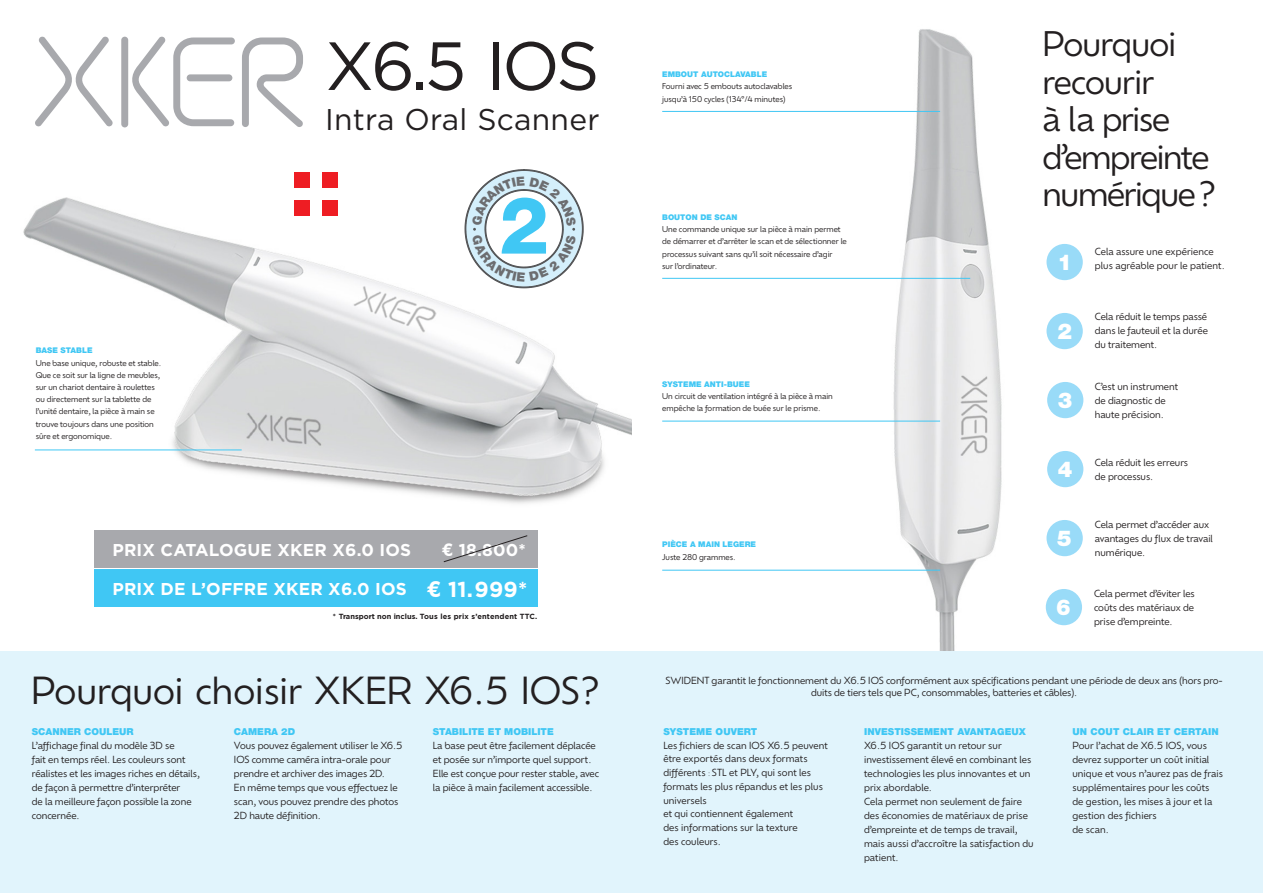
<style>
.page{position:relative;width:1263px;height:893px;background:#fff}
.page>*{position:absolute;margin:0;border:0;box-sizing:border-box;transform-origin:0 0}
.t1{font:800 79.35px "Helvetica Neue LT Std";color:#40c7f4}
.t2{font:68.03px "Gotham";color:#231f20}
.t3{font:36.53px "Ofelia Display";color:#231f20}
.t4{font:33.15px/37.4px "Ofelia Display";letter-spacing:-.04em;color:#231f20}
.t5{font:29.92px "Gotham";letter-spacing:.01em;color:#231f20}
.t6{font:900 21.83px "Helvetica Neue LT Std";color:#fff}
.t7{font:700 17.17px "Gotham";letter-spacing:.01em;color:#fff}
.t8{font:9.6px/14px "Ofelia Display";color:#231f20}
.t9{font:900 9.6px "Helvetica Neue LT Std";letter-spacing:.01em;color:#40c7f4}
.t10{font:7.88px/12.2px "Ofelia Display";color:#231f20}
.t11{font:900 7.88px "Helvetica Neue LT Std";color:#40c7f4}
.t12{font:700 7.43px "Gotham";color:#231f20}
.s1{font-family:"Helvetica Neue LT Std";font-weight:800;font-size:17.85px}
.s2{font-family:"Helvetica Neue LT Std";font-weight:800;font-size:22.58px}
.s3{font-size:21.6px}
.s4{font-size:6.75px}
</style>
<div class="page">
<img style="left:23px;top:197px;width:608px;height:337px">
<img style="left:866px;top:29px;width:136px;height:622px">
<hr style="left:35px;top:450px;width:207px;height:1px;background:#40c7f4">
<div style="left:0;top:651px;width:1263px;height:242px;background:#e1f4fc"></div>
<div style="left:1046px;top:244px;width:37px;height:36px;background:#99dbf8;border-radius:50%"></div>
<div style="left:1047px;top:382px;width:36px;height:36px;background:#99dbf8;border-radius:50%"></div>
<div style="left:1046px;top:520px;width:37px;height:36px;background:#99dbf8;border-radius:50%"></div>
<div style="left:1046px;top:313px;width:37px;height:36px;background:#99dbf8;border-radius:50%"></div>
<div style="left:1047px;top:451px;width:36px;height:36px;background:#99dbf8;border-radius:50%"></div>
<div style="left:1046px;top:589px;width:36px;height:36px;background:#99dbf8;border-radius:50%"></div>
<hr style="left:662px;top:111px;width:278px;height:1px;background:#40c7f4">
<hr style="left:662px;top:570px;width:278px;height:1px;background:#40c7f4">
<hr style="left:662px;top:421px;width:278px;height:1px;background:#40c7f4">
<hr style="left:662px;top:278px;width:308px;height:1px;background:#40c7f4">
<div style="left:94px;top:569px;width:443px;height:38px;background:#40c7f4"></div>
<div style="left:94px;top:530px;width:443px;height:37px;background:#a8a9ad"></div>
<svg style="left:443px;top:535px;width:85px;height:28px"></svg>
<div style="left:121px;top:37px;width:7px;height:90px;background:#a8a9ad;border-radius:3px"></div>
<svg style="left:242px;top:38px;width:61px;height:89px"></svg>
<svg style="left:35px;top:36px;width:78px;height:90px"></svg>
<svg style="left:132px;top:36px;width:103px;height:90px"></svg>
<div style="left:294px;top:172px;width:16px;height:16px;background:#ee1d23"></div>
<div style="left:322px;top:172px;width:16px;height:16px;background:#ee1d23"></div>
<div style="left:294px;top:200px;width:16px;height:16px;background:#ee1d23"></div>
<div style="left:322px;top:200px;width:16px;height:16px;background:#ee1d23"></div>
<svg style="left:464px;top:169px;width:120px;height:120px"></svg>
<h2 class="t2" style="left:325px;top:22px;width:276px">X6.5 IOS</h2>
<h3 class="t5" style="left:325px;top:101px;width:276px">Intra Oral Scanner</h3>
<p class="t11" style="left:36px;top:346px;width:58px">BASE STABLE</p>
<p class="t10" style="left:36px;top:356px;width:127px">Une base unique, robuste et stable.<br>Que ce soit sur la ligne de meubles, sur un chariot dentaire à roulettes ou directement sur la tablette de l’unité dentaire, la pièce à main se trouve toujours dans une position sûre et ergonomique.</p>
<h1 class="t1" style="left:499px;top:178px;width:51px">2</h1>
<h3 class="t7" style="left:112px;top:538px;width:300px">PRIX CATALOGUE XKER X6.0 IOS</h3>
<h3 class="t7" style="left:442px;top:538px;width:86px"><span class="s1">€</span> 18.800*</h3>
<h3 class="t7" style="left:112px;top:578px;width:416px">PRIX DE L’OFFRE XKER X6.0 IOS <span class="s2">€</span> <span class="s3">11.999*</span></h3>
<p class="t12" style="left:333px;top:612px;width:206px">* Transport non inclus. Tous les prix s’entendent TTC.</p>
<h3 class="t3" style="left:31px;top:664px;width:569px">Pourquoi choisir XKER X6.5 IOS?</h3>
<p class="t9" style="left:32px;top:726px;width:103px">SCANNER COULEUR</p>
<p class="t8" style="left:32px;top:738px;width:169px">L’affichage final du modèle 3D se<br>fait en temps réel. Les couleurs sont réalistes et les images riches en détails, de façon à permettre d’interpréter<br>de la meilleure façon possible la zone concernée.</p>
<p class="t9" style="left:234px;top:726px;width:63px">CAMERA 2D</p>
<p class="t8" style="left:234px;top:738px;width:170px">Vous pouvez également utiliser le X6.5<br>IOS comme caméra intra-orale pour prendre et archiver des images 2D.<br>En même temps que vous effectuez le scan, vous pouvez prendre des photos 2D haute définition.</p>
<p class="t9" style="left:433px;top:726px;width:122px">STABILITE ET MOBILITE</p>
<p class="t8" style="left:433px;top:738px;width:168px">La base peut être facilement déplacée et posée sur n’importe quel support.<br>Elle est conçue pour rester stable, avec la pièce à main facilement accessible.</p>
<p class="t11" style="left:662px;top:70px;width:107px">EMBOUT AUTOCLAVABLE</p>
<p class="t10" style="left:662px;top:80px;width:132px">Fourni avec 5 embouts autoclavables jusqu’à 150 cycles (134°/4 minutes)</p>
<p class="t11" style="left:662px;top:212px;width:77px">BOUTON DE SCAN</p>
<p class="t10" style="left:662px;top:223px;width:186px">Une commande unique sur la pièce à main permet de démarrer et d’arrêter le scan et de sélectionner le processus suivant sans qu’il soit nécessaire d’agir<br>sur l’ordinateur.</p>
<p class="t11" style="left:662px;top:379px;width:89px">SYSTEME ANTI-BUEE</p>
<p class="t10" style="left:662px;top:389px;width:172px">Un circuit de ventilation intégré à la pièce à main empêche la formation de buée sur le prisme.</p>
<p class="t11" style="left:662px;top:540px;width:95px">PIÈCE A MAIN LEGERE</p>
<p class="t10" style="left:662px;top:550px;width:75px">Juste 280 grammes.</p>
<h3 class="t4" style="left:1042px;top:23px;width:174px">Pourquoi recourir<br>à la prise d’empreinte numérique ?</h3>
<p class="t8" style="left:1095px;top:244px;width:120px">Cela assure une expérience</p>
<h3 class="t6" style="left:1057px;top:249px;width:16px">1</h3>
<p class="t8" style="left:1095px;top:258px;width:131px">plus agréable pour le patient.</p>
<h3 class="t6" style="left:1057px;top:318px;width:16px">2</h3>
<h3 class="t6" style="left:1058px;top:387px;width:16px">3</h3>
<h3 class="t6" style="left:1058px;top:456px;width:16px">4</h3>
<h3 class="t6" style="left:1057px;top:525px;width:16px">5</h3>
<h3 class="t6" style="left:1056px;top:594px;width:16px">6</h3>
<p class="t8" style="left:1095px;top:309px;width:115px;text-align:justify">Cela réduit le temps passé dans le fauteuil et la durée du traitement.</p>
<p class="t8" style="left:1095px;top:379px;width:85px">C’est un instrument de diagnostic de haute précision.</p>
<p class="t8" style="left:1095px;top:455px;width:95px">Cela réduit les erreurs</p>
<p class="t8" style="left:1095px;top:469px;width:60px">de processus.</p>
<p class="t8" style="left:1095px;top:516px;width:120px">Cela permet d’accéder aux avantages du flux de travail numérique.</p>
<p class="t8" style="left:1094px;top:585px;width:102px;text-align:justify">Cela permet d’éviter les coûts des matériaux de prise d’empreinte.</p>
<p class="t8" style="left:665px;top:674px;width:559px;line-height:11.9px;text-align:center">SWIDENT garantit le fonctionnement du X6.5 IOS conformément aux spécifications pendant une période de deux ans (hors pro&shy;duits de tiers tels que PC, consommables, batteries et câbles).</p>
<p class="t9" style="left:663px;top:726px;width:95px">SYSTEME OUVERT</p>
<p class="t8" style="left:663px;top:738px;width:166px;line-height:13.7px">Les fichiers de scan IOS X6.5 peuvent être exportés dans deux formats différents <span class="s4">:</span> STL et PLY, qui sont les formats les plus répandus et les plus universels<br>et qui contiennent également<br>des informations sur la texture<br>des couleurs.</p>
<p class="t9" style="left:864px;top:726px;width:163px">INVESTISSEMENT AVANTAGEUX</p>
<p class="t8" style="left:864px;top:738px;width:171px">X6.5 IOS garantit un retour sur investissement élevé en combinant les technologies les plus innovantes et un prix abordable.<br>Cela permet non seulement de faire des économies de matériaux de prise d’empreinte et de temps de travail, mais aussi d’accroître la satisfaction du patient.</p>
<p class="t9" style="left:1072px;top:726px;width:148px">UN COUT CLAIR ET CERTAIN</p>
<p class="t8" style="left:1072px;top:738px;width:152px">Pour l’achat de X6.5 IOS, vous devrez supporter un coût initial unique et vous n’aurez pas de frais supplémentaires pour les coûts<br>de gestion, les mises à jour et la gestion des fichiers<br>de scan.</p>
</div>
